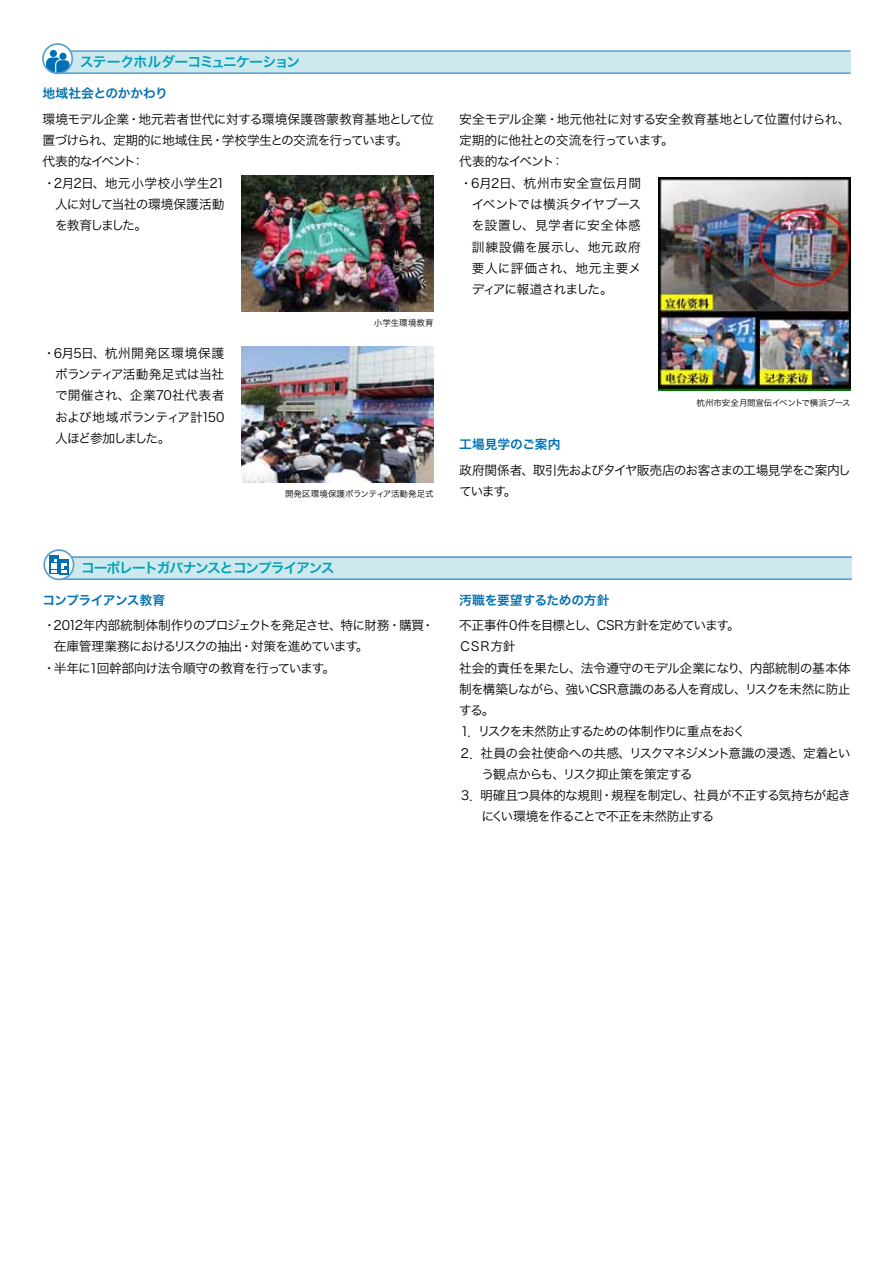
<style>
.page{position:relative;width:893px;height:1263px;background:#fff}
.page>*{position:absolute;margin:0;border:0;box-sizing:border-box;transform-origin:0 0}
.t1{font:13.8px "Hira Kaku Pro N W6";letter-spacing:-.075em;color:#00a1b7}
.t2{font:13.8px "Hira Kaku Pro N W6";letter-spacing:-.055em;color:#00a1b7}
.t3{font:12.75px/21.3px "Hira Kaku Pro N W3";letter-spacing:-.045em;color:#000}
.t4{font:12.75px/21.3px "Hira Kaku Pro N W3";letter-spacing:-.065em;color:#000}
.t5{font:12.75px/21.3px "Hira Kaku Pro N W3";letter-spacing:-.025em;color:#000}
.t6{font:12.75px/21.3px "Hira Kaku Pro N W3";letter-spacing:-.01em;color:#000}
.t7{font:12.75px "Hira Kaku Pro N W3";letter-spacing:-.09em;color:#000}
.t8{font:12.75px "Hira Kaku Pro N W3";letter-spacing:-.075em;color:#000}
.t9{font:12.75px "Hira Kaku Pro N W6";letter-spacing:-.015em;color:#0070b2}
.t10{font:12.75px "Hira Kaku Pro N W3";letter-spacing:.045em;color:#000}
.t11{font:12.75px/21.3px "Hira Kaku Pro N W3";letter-spacing:.005em;color:#000}
.t12{font:12.75px "Hira Kaku Pro N W3";letter-spacing:-.11em;color:#000}
.t13{font:12.75px "Hira Kaku Pro N W3";letter-spacing:.01em;color:#000}
.t14{font:12.75px "Hira Kaku Pro N W3";letter-spacing:.025em;color:#000}
.t15{font:12.75px "Hira Kaku Pro N W3";letter-spacing:-.08em;color:#000}
.t16{font:12.75px "Hira Kaku Pro N W3";letter-spacing:-.07em;color:#000}
.t17{font:12.75px "Hira Kaku Pro N W6";letter-spacing:-.05em;color:#0070b2}
.t18{font:8.55px "Hira Kaku Pro N W3";letter-spacing:-.005em;color:#000}
</style>
<div class="page">
<div style="left:58px;top:51px;width:792px;height:22px;background:#cee9ee"></div>
<hr style="left:58px;top:50px;width:792px;height:2px;background:#5c9fcf">
<hr style="left:58px;top:72px;width:792px;height:2px;background:#5c9fcf">
<svg style="left:43px;top:44px;width:29px;height:29px"></svg>
<svg style="left:46px;top:58px;width:24px;height:15px"></svg>
<div style="left:50px;top:50px;width:7px;height:7px;background:#0070b3;border-radius:50%"></div>
<div style="left:59px;top:53px;width:8px;height:7px;background:#0070b3;border-radius:50%"></div>
<div style="left:42px;top:43px;width:31px;height:31px;border:2px solid #5c9fcf;border-radius:50%"></div>
<img style="left:241px;top:175px;width:193px;height:136px">
<img style="left:241px;top:347px;width:193px;height:136px">
<img style="left:658px;top:177px;width:192px;height:214px">
<div style="left:59px;top:557px;width:793px;height:22px;background:#cee9ee"></div>
<hr style="left:59px;top:556px;width:793px;height:2px;background:#5c9fcf">
<hr style="left:59px;top:578px;width:793px;height:2px;background:#5c9fcf">
<svg style="left:44px;top:550px;width:30px;height:29px"></svg>
<div style="left:43px;top:549px;width:31px;height:31px;border:2px solid #5c9fcf;border-radius:50%"></div>
<svg style="left:49px;top:555px;width:9px;height:19px"></svg>
<svg style="left:59px;top:559px;width:10px;height:15px"></svg>
<svg style="left:51px;top:560px;width:16px;height:12px"></svg>
<p class="t2" style="left:80px;top:49px;width:222px">ステークホルダーコミュニケーション</p>
<p class="t9" style="left:43px;top:82px;width:127px">地域社会とのかかわり</p>
<p class="t6" style="left:396px;top:108px;width:40px;text-indent:-353px">環境モデル企業・地元若者世代に対する環境保護啓蒙教育基地として位。</p>
<p class="t3" style="left:132px;top:129px;width:94px;text-indent:-89px">置づけられ、定期的に地域住民・：</p>
<p class="t7" style="left:222px;top:129px;width:178px">学校学生との交流を行っています</p>
<p class="t11" style="left:54px;top:150px;width:173px;text-indent:-11px">代表的なイベント<br>2月日2 、地元小学校小学生21</p>
<p class="t4" style="left:55px;top:171px;width:171px;text-indent:-12px">・<br>人に対して当社の環境保護活動を教育しました。</p>
<p class="t3" style="left:55px;top:341px;width:171px;text-align:justify;text-indent:-12px">・6月日5 、杭州開発区環境保護ボランティア活動発足式は当社で開催され、企業70社代表者および地域ボランティア計150人ほど参加しました。</p>
<p class="t18" style="left:374px;top:315px;width:61px">小学生環境教育</p>
<p class="t18" style="left:285px;top:486px;width:150px">開発区環境保護ボランティア活動発足式</p>
<p class="t1" style="left:81px;top:555px;width:255px">コーポレートガバナンスとコンプライアンス</p>
<p class="t17" style="left:43px;top:588px;width:124px">コンプライアンス教育</p>
<p class="t3" style="left:54px;top:614px;width:372px">2012年内部統制体制作りのプロジェクトを発足させ、特に財務・購買</p>
<p class="t3" style="left:43px;top:614px;width:14px">・</p>
<p class="t3" style="left:421px;top:614px;width:14px">・</p>
<p class="t3" style="left:54px;top:635px;width:190px">在庫管理業務におけるリスクの抽出</p>
<p class="t8" style="left:251px;top:635px;width:109px">対策を進めています</p>
<p class="t3" style="left:240px;top:635px;width:14px">・</p>
<p class="t3" style="left:356px;top:635px;width:14px">。</p>
<p class="t3" style="left:43px;top:656px;width:50px">・半年に</p>
<p class="t3" style="left:97px;top:656px;width:229px">回幹部向け法令順守の教育を行っています</p>
<p class="t3" style="left:88px;top:656px;width:14px">１</p>
<p class="t3" style="left:322px;top:656px;width:14px">。</p>
<p class="t5" style="left:661px;top:108px;width:191px;text-indent:-202px">安全モデル企業・地元他社に対する安全教育基地として位置付けられ、。</p>
<p class="t4" style="left:459px;top:129px;width:206px;text-align:center">定期的に他社との交流を行っています：</p>
<p class="t4" style="left:459px;top:150px;width:97px">代表的なイベント</p>
<p class="t13" style="left:460px;top:172px;width:183px">・6月2日、杭州市安全宣伝月間</p>
<p class="t3" style="left:472px;top:193px;width:171px">イベントでは横浜タイヤブース</p>
<p class="t10" style="left:472px;top:214px;width:171px">を設置し、見学者に安全体感</p>
<p class="t10" style="left:472px;top:235px;width:171px">訓練設備を展示し、地元政府</p>
<p class="t14" style="left:472px;top:257px;width:171px">要人に評価され、地元主要メ</p>
<p class="t15" style="left:472px;top:278px;width:142px">ディアに報道されました。</p>
<p class="t9" style="left:459px;top:433px;width:103px">工場見学のご案内</p>
<p class="t18" style="left:696px;top:395px;width:156px">杭州市安全月間宣伝イベントで横浜ブース</p>
<p class="t3" style="left:504px;top:458px;width:348px;text-indent:-45px">政府関係者、取引先およびタイヤ販売店のお客さまの工場見学をご案内し。</p>
<p class="t3" style="left:459px;top:480px;width:49px">ています</p>
<p class="t9" style="left:459px;top:588px;width:152px">汚職を要望するための方針</p>
<p class="t8" style="left:459px;top:614px;width:272px">不正事件0件を目標とし、CSR方針を定めています</p>
<p class="t3" style="left:459px;top:635px;width:58px">ＣＳＲ方針</p>
<p class="t5" style="left:459px;top:656px;width:393px">社会的責任を果たし、法令遵守のモデル企業になり、内部統制の基本体</p>
<p class="t4" style="left:745px;top:677px;width:107px">リスクを未然に防止</p>
<p class="t3" style="left:727px;top:614px;width:14px">。</p>
<p class="t4" style="left:459px;top:677px;width:289px">制を構築しながら、強いCSR意識のある人を育成し、する。</p>
<p class="t7" style="left:478px;top:720px;width:269px">リスクを未然防止するための体制作りに重点をおく</p>
<p class="t3" style="left:458px;top:720px;width:24px">１．</p>
<p class="t3" style="left:459px;top:741px;width:25px">２．</p>
<p class="t6" style="left:481px;top:741px;width:152px">社員の会社使命への共感、</p>
<p class="t12" style="left:629px;top:741px;width:223px">リスクマネジメント意識の浸透、定着とい</p>
<p class="t3" style="left:481px;top:762px;width:85px">う観点からも、</p>
<p class="t16" style="left:563px;top:763px;width:131px">リスク抑止策を策定する</p>
<p class="t3" style="left:611px;top:784px;width:241px">規程を制定し、社員が不正する気持ちが起き</p>
<p class="t3" style="left:480px;top:784px;width:124px">明確且つ具体的な規則</p>
<p class="t4" style="left:481px;top:784px;width:234px;text-indent:-23px">３．<br>にくい環境を作ることで不正を未然防止する</p>
<p class="t3" style="left:600px;top:784px;width:14px">・</p>
</div>
